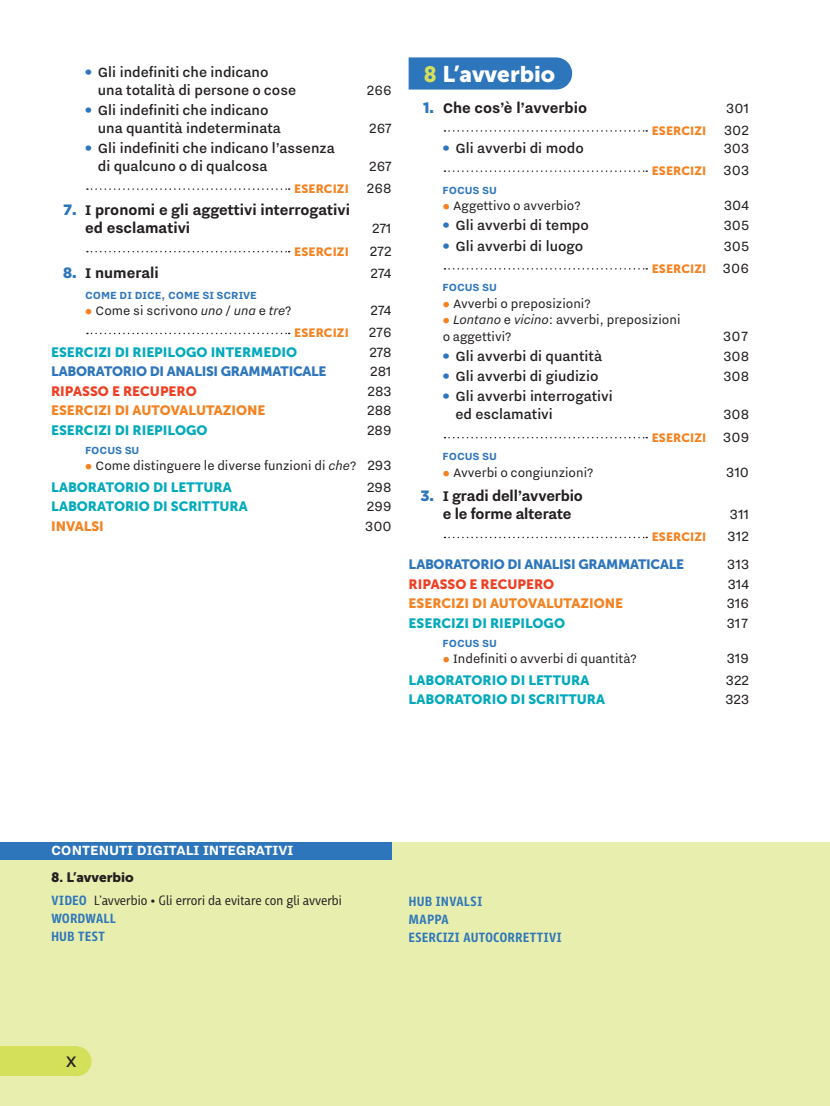
<style>
.page{position:relative;width:830px;height:1106px;background:#fff}
.page>*{position:absolute;margin:0;border:0;box-sizing:border-box;transform-origin:0 0}
.t1{font:22.5px "Museo Sans 900";color:#fff}
.t2{font:700 17.25px/18px "Nitti Grotesk";color:#231f20}
.t3{font:500 16.5px/18px "Nitti Grotesk";color:#231f20}
.t4{font:16.5px "Nitti Grotesk";color:#231f20}
.t5{font:700 16.5px "Nitti Grotesk";letter-spacing:-.005em;color:#fff}
.t6{font:15px/16.5px "Nitti Grotesk";color:#231f20}
.t7{font:500 15px "Gotham";color:#231f20}
.t8{font:13.5px "Museo Sans 900";color:#00aabc}
.t9{font:13.5px "Museo Sans 900";letter-spacing:-.02em;color:#2e76bc}
.t10{font:13.5px/17.9px "Iro Sans";color:#231f20}
.t11{font:13.5px "Museo Sans 900";color:#f58220}
.t12{font:600 13.5px/17.9px "Iro Sans";color:#2e76bc}
.t13{font:13.5px "Museo Sans 900";color:#ef3e22}
.t14{font:13.5px "Museo Sans 900";color:#231f20}
.t15{font:700 12.75px "Nitti Grotesk";letter-spacing:-.005em;color:#2e76bc}
.t16{font:12px "Museo Sans 900";letter-spacing:.01em;color:#f58220}
.s1{font-family:"Iro Sans";font-weight:700;color:#2e76bc}
.s2{font-family:"Nitti Grotesk";font-size:16.5px;color:#231f20}
.s3{font-family:"Gotham";font-weight:900;font-size:15px;color:#2e76bc}
.s4{font-family:"Museo Sans 900";color:#f58220}
.s5{font-style:italic}
.s6{font-size:16.5px}
.s7{font-family:"Gotham";font-weight:900;color:#d4e05a}
.s8{font-weight:600;color:#2e76bc}
</style>
<div class="page">
<div style="left:0;top:842px;width:829px;height:264px;background:#e7eeae"></div>
<div style="left:62px;top:1046px;width:29px;height:30px;background:#d4e05a;border-radius:50%"></div>
<div style="left:0;top:1046px;width:77px;height:30px;background:#d4e05a"></div>
<div style="left:0;top:842px;width:391px;height:17px;background:#2e76bc"></div>
<svg style="left:87px;top:188px;width:202px;height:2px"></svg>
<svg style="left:87px;top:251px;width:202px;height:1px"></svg>
<svg style="left:87px;top:333px;width:202px;height:1px"></svg>
<svg style="left:408px;top:57px;width:164px;height:33px;background:#387cbf"></svg>
<svg style="left:444px;top:130px;width:203px;height:2px"></svg>
<svg style="left:444px;top:170px;width:203px;height:2px"></svg>
<svg style="left:444px;top:268px;width:203px;height:1px"></svg>
<svg style="left:444px;top:437px;width:203px;height:1px"></svg>
<svg style="left:444px;top:536px;width:203px;height:2px"></svg>
<p class="t3" style="left:98px;top:62px;width:200px;text-indent:-13px"><span class="s1">•</span> Gli indefiniti che indicano una totalità di persone o cose</p>
<p class="t3" style="left:98px;top:100px;width:184px;text-indent:-13px"><span class="s1">•</span> Gli indefiniti che indicano una quantità indeterminata</p>
<p class="t4" style="left:367px;top:80px;width:26px">266</p>
<p class="t4" style="left:369px;top:118px;width:24px">267</p>
<p class="t3" style="left:98px;top:138px;width:238px;text-indent:-13px"><span class="s1">•</span> Gli indefiniti che indicano l’assenza di qualcuno o di qualcosa</p>
<p class="t4" style="left:369px;top:157px;width:24px">267</p>
<p class="t16" style="left:294px;top:182px;width:99px">ESERCIZI <span class="s2">268</span></p>
<p class="t2" style="left:85px;top:201px;width:266px;text-indent:-22px"><span class="s3">7.</span> I pronomi e gli aggettivi interrogativi ed esclamativi</p>
<p class="t4" style="left:372px;top:219px;width:21px">271</p>
<p class="t16" style="left:294px;top:244px;width:56px">ESERCIZI</p>
<p class="t4" style="left:370px;top:241px;width:23px">272</p>
<p class="t2" style="left:63px;top:263px;width:97px"><span class="s3">8.</span> I numerali</p>
<p class="t4" style="left:370px;top:264px;width:22px">274</p>
<p class="t15" style="left:85px;top:288px;width:173px">COME DI DICE, COME SI SCRIVE</p>
<p class="t6" style="left:85px;top:302px;width:208px"><span class="s4">•</span> Come si scrivono <span class="s5">uno</span> / <span class="s5">una</span> e <span class="s5">tre</span>?</p>
<p class="t4" style="left:370px;top:301px;width:22px">274</p>
<p class="t16" style="left:294px;top:326px;width:99px">ESERCIZI <span class="s2">276</span></p>
<p class="t8" style="left:51px;top:344px;width:247px">ESERCIZI DI RIEPILOGO INTERMEDIO</p>
<p class="t4" style="left:369px;top:343px;width:24px">278</p>
<p class="t9" style="left:51px;top:364px;width:277px">LABORATORIO DI ANALISI GRAMMATICALE</p>
<p class="t4" style="left:370px;top:362px;width:23px">281</p>
<p class="t13" style="left:51px;top:383px;width:147px">RIPASSO E RECUPERO</p>
<p class="t4" style="left:367px;top:382px;width:26px">283</p>
<p class="t11" style="left:51px;top:403px;width:216px">ESERCIZI DI AUTOVALUTAZIONE</p>
<p class="t4" style="left:367px;top:401px;width:26px">288</p>
<p class="t8" style="left:51px;top:422px;width:158px">ESERCIZI DI RIEPILOGO</p>
<p class="t4" style="left:367px;top:421px;width:26px">289</p>
<p class="t15" style="left:85px;top:442px;width:56px">FOCUS SU</p>
<p class="t6" style="left:85px;top:457px;width:308px"><span class="s4">•</span> Come distinguere le diverse funzioni di <span class="s5">che</span>? <span class="s6">293</span></p>
<p class="t8" style="left:51px;top:479px;width:182px">LABORATORIO DI LETTURA</p>
<p class="t4" style="left:367px;top:477px;width:26px">298</p>
<p class="t8" style="left:51px;top:499px;width:198px">LABORATORIO DI SCRITTURA</p>
<p class="t4" style="left:367px;top:497px;width:26px">299</p>
<p class="t11" style="left:51px;top:518px;width:54px">INVALSI</p>
<p class="t4" style="left:365px;top:516px;width:28px">300</p>
<h1 class="t1" style="left:424px;top:61px;width:132px"><span class="s7">8</span> L’avverbio</h1>
<p class="t2" style="left:423px;top:98px;width:165px"><span class="s3">1.</span> Che cos’è l’avverbio</p>
<p class="t4" style="left:726px;top:98px;width:24px">301</p>
<p class="t16" style="left:651px;top:124px;width:99px">ESERCIZI <span class="s2">302</span></p>
<p class="t3" style="left:442px;top:139px;width:143px"><span class="s1">•</span> Gli avverbi di modo</p>
<p class="t4" style="left:723px;top:139px;width:27px">303</p>
<p class="t16" style="left:651px;top:164px;width:99px">ESERCIZI <span class="s2">303</span></p>
<p class="t15" style="left:442px;top:183px;width:56px">FOCUS SU</p>
<p class="t6" style="left:442px;top:197px;width:140px"><span class="s4">•</span> Aggettivo o avverbio?</p>
<p class="t4" style="left:723px;top:196px;width:26px">304</p>
<p class="t3" style="left:442px;top:216px;width:148px"><span class="s1">•</span> Gli avverbi di tempo</p>
<p class="t4" style="left:723px;top:216px;width:27px">305</p>
<p class="t3" style="left:442px;top:236px;width:142px"><span class="s1">•</span> Gli avverbi di luogo</p>
<p class="t4" style="left:723px;top:236px;width:27px">305</p>
<p class="t16" style="left:651px;top:262px;width:99px">ESERCIZI <span class="s2">306</span></p>
<p class="t15" style="left:442px;top:280px;width:56px">FOCUS SU</p>
<p class="t6" style="left:442px;top:295px;width:149px"><span class="s4">•</span> Avverbi o preposizioni?</p>
<p class="t6" style="left:442px;top:311px;width:239px"><span class="s4">•</span> <span class="s5">Lontano</span> e <span class="s5">vicino</span>: avverbi, preposizioni o aggettivi?</p>
<p class="t4" style="left:723px;top:327px;width:27px">307</p>
<p class="t3" style="left:442px;top:347px;width:161px"><span class="s1">•</span> Gli avverbi di quantità</p>
<p class="t4" style="left:723px;top:347px;width:27px">308</p>
<p class="t3" style="left:442px;top:367px;width:157px"><span class="s1">•</span> Gli avverbi di giudizio</p>
<p class="t4" style="left:723px;top:367px;width:27px">308</p>
<p class="t3" style="left:455px;top:387px;width:159px;text-indent:-13px"><span class="s1">•</span> Gli avverbi interrogativi ed esclamativi</p>
<p class="t4" style="left:723px;top:405px;width:27px">308</p>
<p class="t16" style="left:651px;top:430px;width:99px">ESERCIZI <span class="s2">309</span></p>
<p class="t15" style="left:442px;top:449px;width:56px">FOCUS SU</p>
<p class="t6" style="left:442px;top:464px;width:152px"><span class="s4">•</span> Avverbi o congiunzioni?</p>
<p class="t4" style="left:726px;top:462px;width:24px">310</p>
<p class="t2" style="left:442px;top:486px;width:142px;text-indent:-22px"><span class="s3">3.</span> I gradi dell’avverbio e le forme alterate</p>
<p class="t4" style="left:729px;top:505px;width:21px">311</p>
<p class="t16" style="left:651px;top:530px;width:56px">ESERCIZI</p>
<p class="t4" style="left:727px;top:527px;width:23px">312</p>
<p class="t9" style="left:408px;top:557px;width:277px">LABORATORIO DI ANALISI GRAMMATICALE</p>
<p class="t4" style="left:727px;top:555px;width:23px">313</p>
<p class="t13" style="left:408px;top:576px;width:147px">RIPASSO E RECUPERO</p>
<p class="t4" style="left:727px;top:575px;width:23px">314</p>
<p class="t11" style="left:408px;top:596px;width:216px">ESERCIZI DI AUTOVALUTAZIONE</p>
<p class="t4" style="left:726px;top:594px;width:24px">316</p>
<p class="t8" style="left:408px;top:615px;width:158px">ESERCIZI DI RIEPILOGO</p>
<p class="t4" style="left:726px;top:614px;width:24px">317</p>
<p class="t15" style="left:442px;top:635px;width:56px">FOCUS SU</p>
<p class="t6" style="left:442px;top:650px;width:195px"><span class="s4">•</span> Indefiniti o avverbi di quantità?</p>
<p class="t4" style="left:726px;top:649px;width:24px">319</p>
<p class="t8" style="left:408px;top:672px;width:182px">LABORATORIO DI LETTURA</p>
<p class="t4" style="left:725px;top:670px;width:25px">322</p>
<p class="t8" style="left:408px;top:692px;width:198px">LABORATORIO DI SCRITTURA</p>
<p class="t4" style="left:725px;top:690px;width:25px">323</p>
<p class="t5" style="left:51px;top:841px;width:244px">CONTENUTI DIGITALI INTEGRATIVI</p>
<p class="t14" style="left:51px;top:869px;width:84px">8. L’avverbio</p>
<p class="t10" style="left:51px;top:891px;width:292px"><span class="s8">VIDEO</span> L’avverbio • Gli errori da evitare con gli avverbi<br><span class="s8">WORDWALL<br>HUB TEST</span></p>
<p class="t12" style="left:408px;top:892px;width:155px">HUB INVALSI<br>MAPPA<br>ESERCIZI AUTOCORRETTIVI</p>
<p class="t7" style="left:66px;top:1052px;width:12px">X</p>
</div>
